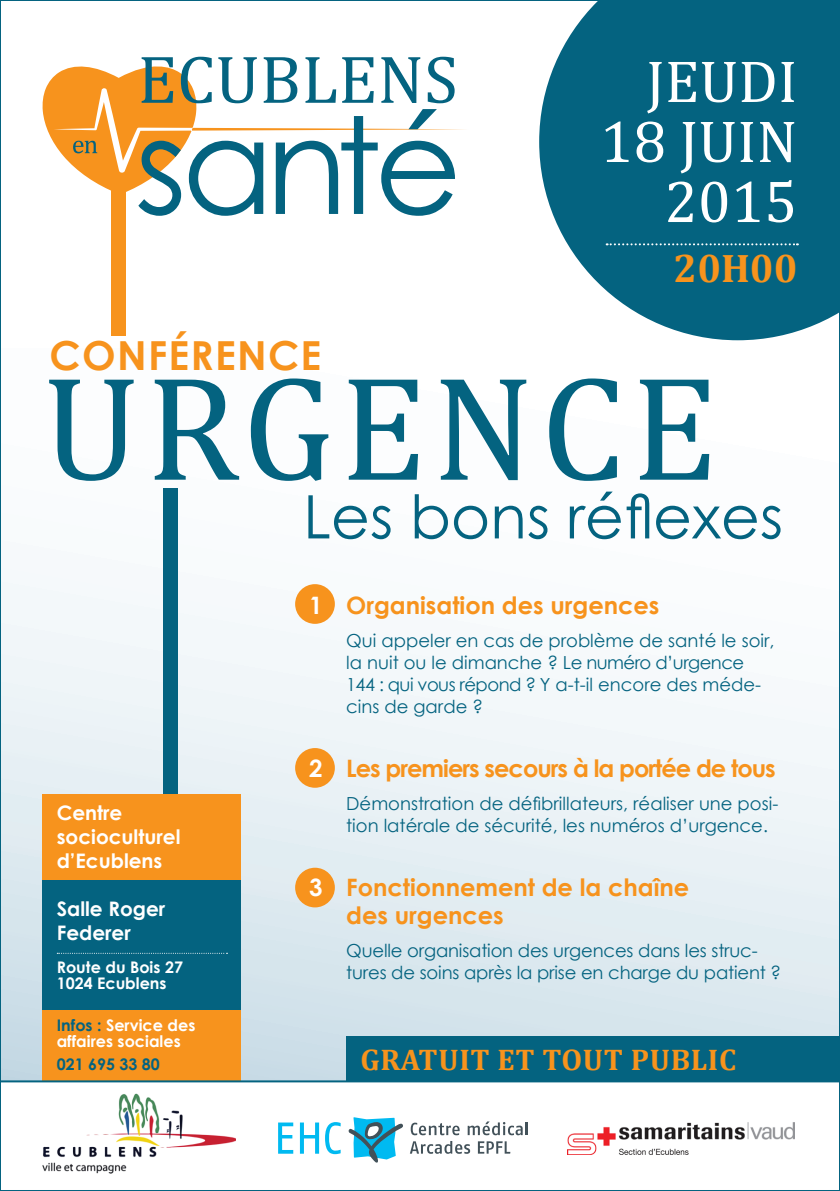
<style>
.page{position:relative;width:840px;height:1191px;background:#fff}
.page>*{position:absolute;margin:0;border:0;box-sizing:border-box;transform-origin:0 0}
.t1{font:150px "Cambria";letter-spacing:.04em;color:#046380}
.t2{font:60px "Century Gothic";color:#046380}
.t3{font:60px/60px "Cambria";color:#fff;text-align:right}
.t4{font:700 40px "Century Gothic";letter-spacing:.03em;color:#f7931d}
.t5{font:700 40px "Cambria";color:#f7931d}
.t6{font:700 30px "Cambria";letter-spacing:.02em;color:#f7931d}
.t7{font:700 24px/27.4px "Century Gothic";color:#f7931d}
.t8{font:700 24px "Century Gothic";letter-spacing:-.04em;color:#f7931d}
.t9{font:700 20px/24px "Century Gothic";color:#fff}
.t10{font:18px/22px "Century Gothic";color:#046380}
.t11{font:700 16px/16px "Century Gothic";color:#fff}
.t12{font:700 16px "Century Gothic";color:#046380}
.s1{color:#fff}
.s2{color:#046380}
</style>
<div class="page">
<svg style="left:42px;top:60px;width:422px;height:134px"></svg>
<svg style="left:138px;top:141px;width:43px;height:75px"></svg>
<svg style="left:189px;top:141px;width:74px;height:75px"></svg>
<svg style="left:275px;top:109px;width:180px;height:107px"></svg>
<svg style="left:73px;top:141px;width:24px;height:12px"></svg>
<svg style="left:141px;top:57px;width:32px;height:46px"></svg>
<svg style="left:181px;top:57px;width:30px;height:46px"></svg>
<svg style="left:218px;top:57px;width:39px;height:46px"></svg>
<svg style="left:263px;top:57px;width:34px;height:46px"></svg>
<svg style="left:305px;top:57px;width:31px;height:46px"></svg>
<svg style="left:342px;top:57px;width:31px;height:46px"></svg>
<svg style="left:381px;top:57px;width:39px;height:46px"></svg>
<svg style="left:427px;top:57px;width:27px;height:46px"></svg>
<div style="left:0;top:349px;width:839px;height:732px;background:linear-gradient(to bottom,#fff,#d3e2ea)"></div>
<div style="left:346px;top:1036px;width:493px;height:46px;background:#046380"></div>
<div style="left:163px;top:489px;width:14px;height:381px;background:#046380"></div>
<div style="left:43px;top:1006px;width:198px;height:74px;background:#f7931d"></div>
<div style="left:295px;top:584px;width:39px;height:40px;background:#f7931d;border-radius:50%"></div>
<div style="left:295px;top:748px;width:39px;height:39px;background:#f7931d;border-radius:50%"></div>
<div style="left:295px;top:867px;width:39px;height:40px;background:#f7931d;border-radius:50%"></div>
<hr style="left:0;top:1080px;width:839px;height:2px;background:#046380">
<img style="left:43px;top:1093px;width:192px;height:80px">
<img style="left:567px;top:1122px;width:226px;height:32px">
<div style="left:112px;top:174px;width:14px;height:161px;background:#f7931d"></div>
<svg style="left:539px;top:2px;width:298px;height:338px;background:#21758e"></svg>
<svg style="left:606px;top:243px;width:191px;height:2px"></svg>
<svg style="left:410px;top:1122px;width:49px;height:13px"></svg>
<svg style="left:467px;top:1121px;width:60px;height:14px"></svg>
<svg style="left:410px;top:1141px;width:60px;height:12px"></svg>
<svg style="left:477px;top:1141px;width:33px;height:12px"></svg>
<svg style="left:348px;top:1117px;width:55px;height:46px"></svg>
<svg style="left:278px;top:1122px;width:15px;height:31px"></svg>
<svg style="left:300px;top:1122px;width:19px;height:31px"></svg>
<svg style="left:325px;top:1122px;width:15px;height:32px"></svg>
<div style="left:43px;top:877px;width:198px;height:132px;background:#046380"></div>
<div style="left:43px;top:794px;width:198px;height:85px;background:#f7931d"></div>
<svg style="left:57px;top:952px;width:170px;height:1px"></svg>
<h2 class="t3" style="left:599px;top:51px;width:199px">JEUDI<br>18 JUIN<br>2015</h2>
<h3 class="t5" style="left:673px;top:240px;width:125px">20H00</h3>
<h3 class="t4" style="left:50px;top:325px;width:273px">CONFÉRENCE</h3>
<h1 class="t1" style="left:43px;top:340px;width:676px">URGENCE</h1>
<h2 class="t2" style="left:303px;top:475px;width:481px">Les bons réflexes</h2>
<p class="t9" style="left:57px;top:800px;width:125px">Centre socioculturel d’Ecublens</p>
<p class="t9" style="left:57px;top:896px;width:110px">Salle Roger<br>Federer</p>
<p class="t11" style="left:57px;top:958px;width:128px">Route du Bois 27<br>1024 Ecublens</p>
<h3 class="t7" style="left:309px;top:590px;width:351px"><span class="s1">1</span> Organisation des urgences</h3>
<p class="t10" style="left:346px;top:629px;width:429px">Qui appeler en cas de problème de santé le soir, la nuit ou le dimanche ? Le numéro d’urgence 144 : qui vous répond ? Y a-t-il encore des méde&shy;cins de garde ?</p>
<h3 class="t8" style="left:309px;top:750px;width:467px"><span class="s1">2</span> Les premiers secours à la portée de tous</h3>
<p class="t10" style="left:346px;top:792px;width:433px">Démonstration de défibrillateurs, réaliser une posi&shy;tion latérale de sécurité, les numéros d’urgence.</p>
<h3 class="t7" style="left:346px;top:873px;width:344px;text-indent:-37px"><span class="s1">3</span> Fonctionnement de la chaîne des urgences</h3>
<p class="t10" style="left:346px;top:939px;width:436px">Quelle organisation des urgences dans les struc&shy;tures de soins après la prise en charge du patient ?</p>
<p class="t11" style="left:57px;top:1016px;width:140px"><span class="s2">Infos :</span> Service des affaires sociales</p>
<p class="t12" style="left:57px;top:1052px;width:105px">021 695 33 80</p>
<h3 class="t6" style="left:360px;top:1038px;width:377px">GRATUIT ET TOUT PUBLIC</h3>
</div>
